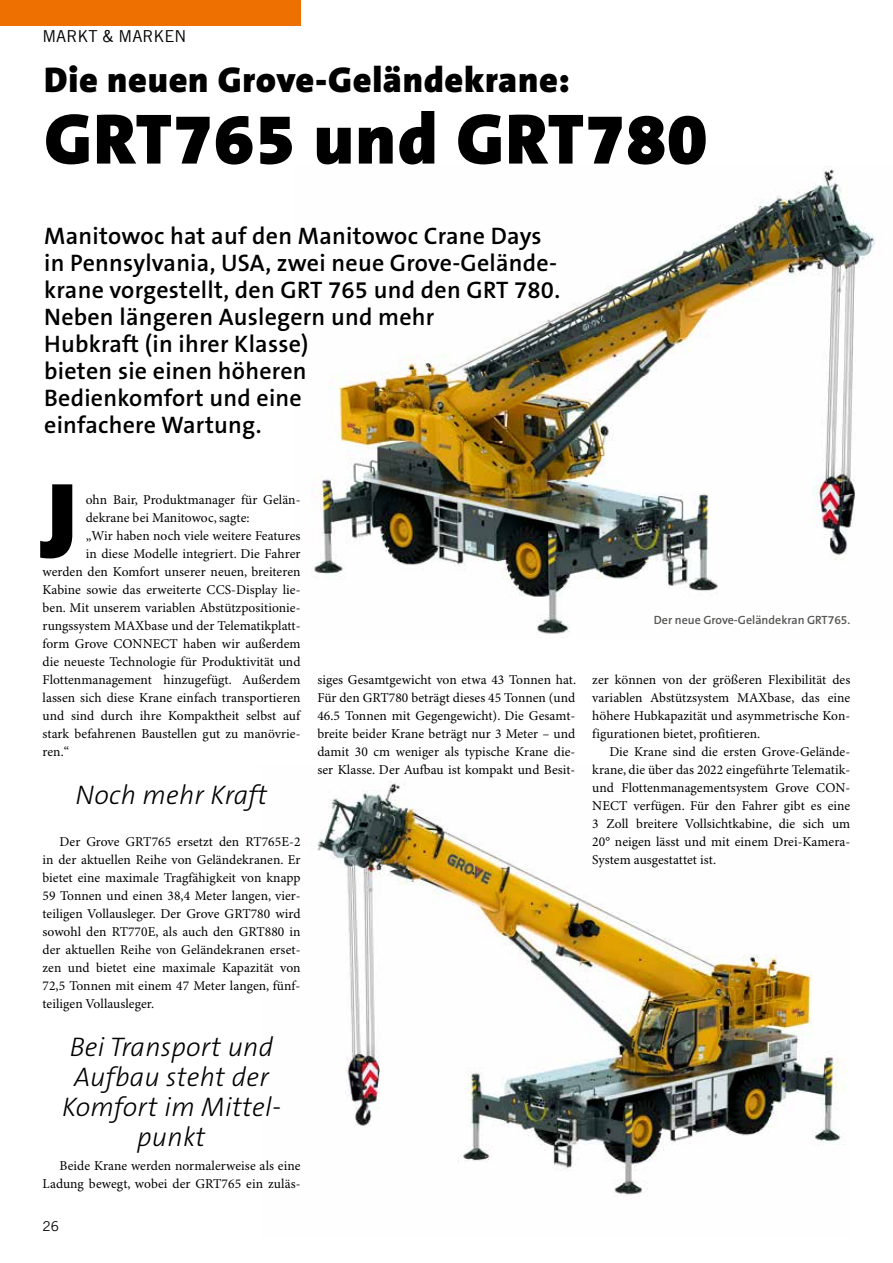
<style>
.page{position:relative;width:893px;height:1263px;background:#fff}
.page>*{position:absolute;margin:0;border:0;box-sizing:border-box;transform-origin:0 0}
.t1{font:900 108px "The Sans B W9";color:#000}
.t2{font:900 72px "The Sans B W9";letter-spacing:.02em;color:#000}
.t3{font:900 36px "The Sans B W9";letter-spacing:.02em;color:#000}
.t4{font:italic 300 27px/30px "The Sans B W3";letter-spacing:.01em;color:#000;text-align:center}
.t5{font:600 24px/27px "The Sans B W6";letter-spacing:.01em;color:#000}
.t6{font:16.5px "Trade Gothic LT";color:#000}
.t7{font:13.5px/18px "Minion Pro";letter-spacing:.005em;color:#000;text-align:justify}
.t8{font:13.5px "Trade Gothic LT";color:#000}
.t9{font:600 12px "The Sans B W6";color:#565655}
</style>
<div class="page">
<div style="left:0;top:0;width:300px;height:26px;background:#ee7100"></div>
<img style="left:311px;top:166px;width:564px;height:472px">
<img style="left:311px;top:781px;width:535px;height:414px">
<p class="t6" style="left:43px;top:26px;width:145px">MARKT &amp; MARKEN</p>
<h3 class="t3" style="left:44px;top:56px;width:527px">Die neuen Grove-Geländekrane:</h3>
<h2 class="t2" style="left:44px;top:93px;width:664px">GRT765 und GRT780</h2>
<p class="t5" style="left:44px;top:223px;width:517px">Manitowoc hat auf den Manitowoc Crane Days in Pennsylvania, USA, zwei neue Grove-Gelände&shy;krane vorgestellt, den GRT 765 und den GRT 780.<br>Neben längeren Auslegern und mehr<br>Hubkraft (in ihrer Klasse)<br>bieten sie einen höheren<br>Bedienkomfort und eine<br>einfachere Wartung.</p>
<h1 class="t1" style="left:40px;top:451px;width:39px">J</h1>
<p class="t7" style="left:86px;top:491px;width:216px">ohn Bair, Produktmanager für Gelän-</p>
<p class="t7" style="left:86px;top:509px;width:165px">dekrane bei Manitowoc, sagte:</p>
<p class="t7" style="left:86px;top:527px;width:216px">„Wir haben noch viele weitere Features</p>
<p class="t7" style="left:86px;top:545px;width:216px">in diese Modelle integriert. Die Fahrer</p>
<p class="t7" style="left:43px;top:563px;width:259px">werden den Komfort unserer neuen, breiteren</p>
<p class="t7" style="left:43px;top:581px;width:259px">Kabine sowie das erweiterte CCS-Display lie-</p>
<p class="t7" style="left:43px;top:599px;width:259px">ben. Mit unserem variablen Abstützpositionie-</p>
<p class="t7" style="left:43px;top:617px;width:259px">rungssystem MAXbase und der Telematikplatt-</p>
<p class="t7" style="left:43px;top:635px;width:259px">form Grove CONNECT haben wir außerdem</p>
<p class="t7" style="left:43px;top:653px;width:259px">die neueste Technologie für Produktivität und</p>
<p class="t7" style="left:43px;top:671px;width:259px">Flottenmanagement hinzugefügt. Außerdem</p>
<p class="t7" style="left:43px;top:689px;width:259px">lassen sich diese Krane einfach transportieren</p>
<p class="t7" style="left:43px;top:707px;width:259px">und sind durch ihre Kompaktheit selbst auf</p>
<p class="t7" style="left:43px;top:725px;width:259px">stark befahrenen Baustellen gut zu manövrie-</p>
<p class="t7" style="left:43px;top:743px;width:28px">ren.“</p>
<h3 class="t4" style="left:75px;top:781px;width:193px">Noch mehr Kraft</h3>
<p class="t7" style="left:43px;top:833px;width:259px;text-indent:17px">Der Grove GRT765 ersetzt den RT765E-2 in der aktuellen Reihe von Geländekranen. Er bietet eine maximale Tragfähigkeit von knapp 59 Tonnen und einen 38,4 Meter langen, vier&shy;teiligen Vollausleger. Der Grove GRT780 wird sowohl den RT770E, als auch den GRT880 in der aktuellen Reihe von Geländekranen erset&shy;zen und bietet eine maximale Kapazität von 72,5 Tonnen mit einem 47 Meter langen, fünf&shy;teiligen Vollausleger.</p>
<h3 class="t4" style="left:62px;top:1033px;width:220px">Bei Transport und<br>Aufbau steht der<br>Komfort im Mittel&shy;punkt</h3>
<p class="t7" style="left:43px;top:1157px;width:259px;text-align:right">Beide Krane werden normalerweise als eine<br>Ladung bewegt, wobei der GRT765 ein zuläs-</p>
<p class="t8" style="left:43px;top:1218px;width:18px">26</p>
<p class="t9" style="left:654px;top:613px;width:198px">Der neue Grove-Geländekran GRT765.</p>
<p class="t7" style="left:317px;top:671px;width:260px">siges Gesamtgewicht von etwa 43 Tonnen hat.<br>Für den GRT780 beträgt dieses 45 Tonnen (und 46.5 Tonnen mit Gegengewicht). Die Gesamt&shy;breite beider Krane beträgt nur 3 Meter – und damit 30 cm weniger als typische Krane die&shy;ser Klasse. Der Aufbau ist kompakt und Besit-</p>
<p class="t7" style="left:592px;top:671px;width:259px">zer können von der größeren Flexibilität des variablen Abstützsystem MAXbase, das eine höhere Hubkapazität und asymmetrische Kon&shy;figurationen bietet, profitieren.</p>
<p class="t7" style="left:592px;top:743px;width:259px;text-indent:17px">Die Krane sind die ersten Grove-Gelände&shy;krane, die über das 2022 eingeführte Telematik&shy;und Flottenmanagementsystem Grove CON-NECT verfügen. Für den Fahrer gibt es eine 3 Zoll breitere Vollsichtkabine, die sich um 20° neigen lässt und mit einem Drei-Kamera-System ausgestattet ist.</p>
</div>
